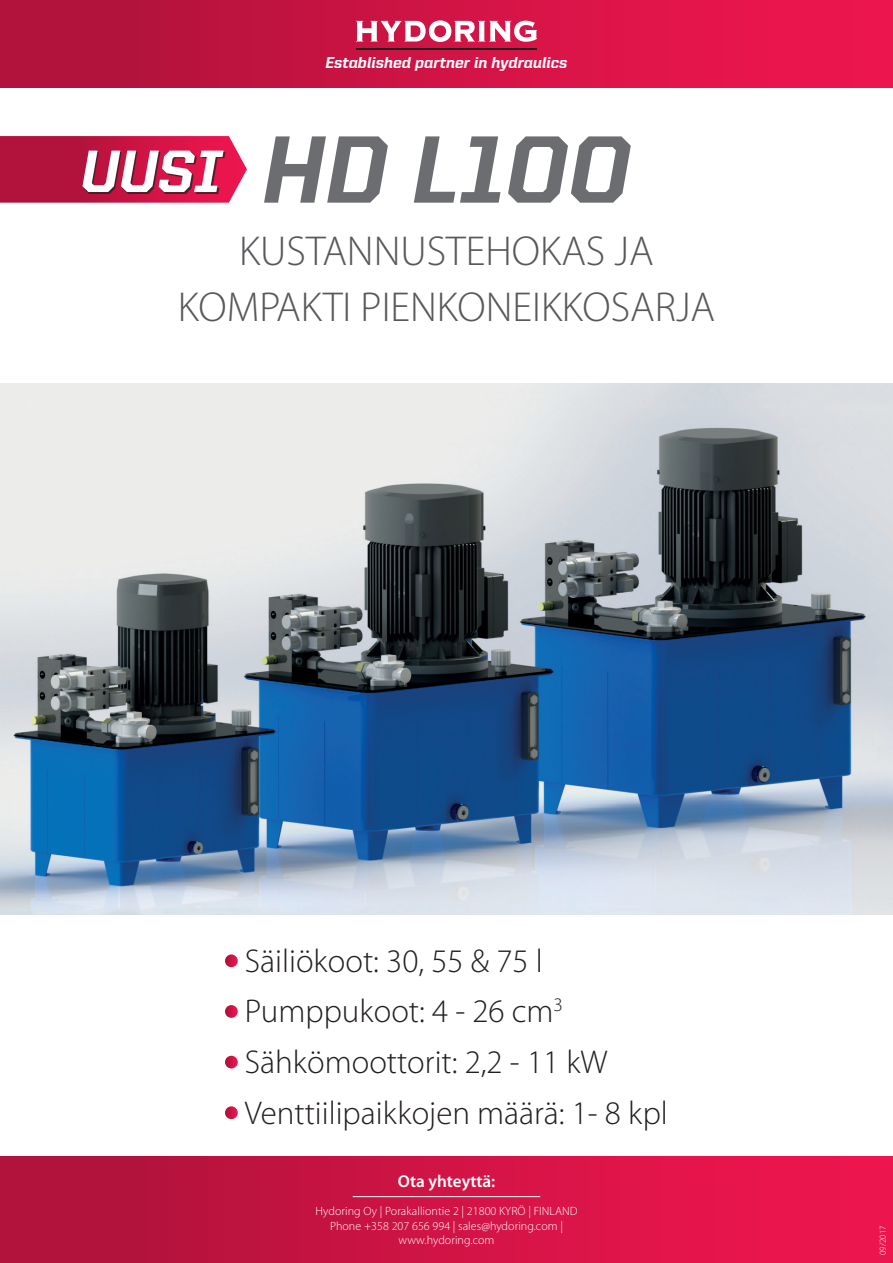
<style>
.page{position:relative;width:893px;height:1263px;background:#fff}
.page>*{position:absolute;margin:0;border:0;box-sizing:border-box;transform-origin:0 0}
.t1{font:800 96px "United Italic Reg";color:#6c6d70}
.t2{font:800 60px "United Italic Reg";color:#fff}
.t3{font:300 42px "Myriad Pro";color:#57585a}
.t4{font:300 33px "Myriad Pro";color:#231f20}
.t5{font:600 17.25px "Myriad Pro";color:#fff}
.t6{font:800 15.9px "United Italic Reg";color:#fff}
.t7{font:300 12px/14.4px "Myriad Pro";letter-spacing:.005em;color:#fff;text-align:center}
.t8{font:300 9px "Myriad Pro";letter-spacing:.005em;color:#fff}
</style>
<div class="page">
<svg style="left:0;top:136px;width:247px;height:67px;background:#c4224c"></svg>
<div style="left:0;top:1156px;width:893px;height:107px;background:linear-gradient(to right,#ac133a,#f3154f)"></div>
<div style="left:0;top:0;width:893px;height:87px;background:linear-gradient(to right,#ab133a,#f1154f)"></div>
<svg style="left:356px;top:20px;width:181px;height:22px"></svg>
<hr style="left:356px;top:49px;width:181px;height:1px;background:#231f20">
<hr style="left:353px;top:1196px;width:187px;height:1px;background:#fff">
<div style="left:84px;top:152px;width:141px;height:41px;background:#231f20;opacity:.75"></div>
<svg style="left:225px;top:954px;width:13px;height:13px"></svg>
<svg style="left:225px;top:1005px;width:13px;height:13px"></svg>
<svg style="left:225px;top:1056px;width:13px;height:12px"></svg>
<svg style="left:225px;top:1106px;width:13px;height:13px"></svg>
<img style="left:0;top:383px;width:893px;height:531px">
<p class="t2" style="left:81px;top:139px;width:142px">UUSI</p>
<h3 class="t6" style="left:325px;top:54px;width:244px">Established partner in hydraulics</h3>
<p class="t1" style="left:262px;top:117px;width:370px">HD L100</p>
<p class="t3" style="left:239px;top:226px;width:416px">KUSTANNUSTEHOKAS JA</p>
<p class="t3" style="left:178px;top:282px;width:539px">KOMPAKTI PIENKONEIKKOSARJA</p>
<p class="t4" style="left:245px;top:941px;width:299px">Säiliökoot: 30, 55 &amp; 75 l</p>
<p class="t4" style="left:245px;top:991px;width:320px">Pumppukoot: 4 - 26 cm<sup>3</sup></p>
<p class="t4" style="left:245px;top:1042px;width:364px">Sähkömoottorit: 2,2 - 11 kW</p>
<p class="t4" style="left:245px;top:1093px;width:425px">Venttiilipaikkojen määrä: 1- 8 kpl</p>
<p class="t5" style="left:398px;top:1172px;width:99px">Ota yhteyttä:</p>
<p class="t7" style="left:315px;top:1204px;width:264px">Hydoring Oy | Porakalliontie 2 | 21800 KYRÖ | FINLAND</p>
<p class="t7" style="left:330px;top:1218px;width:234px">Phone +358 207 656 994 | sales@hydoring.com | www.hydoring.com</p>
<p class="t8" style="left:877px;top:1255px;width:31px;rotate:-90deg">09/2017</p>
</div>
